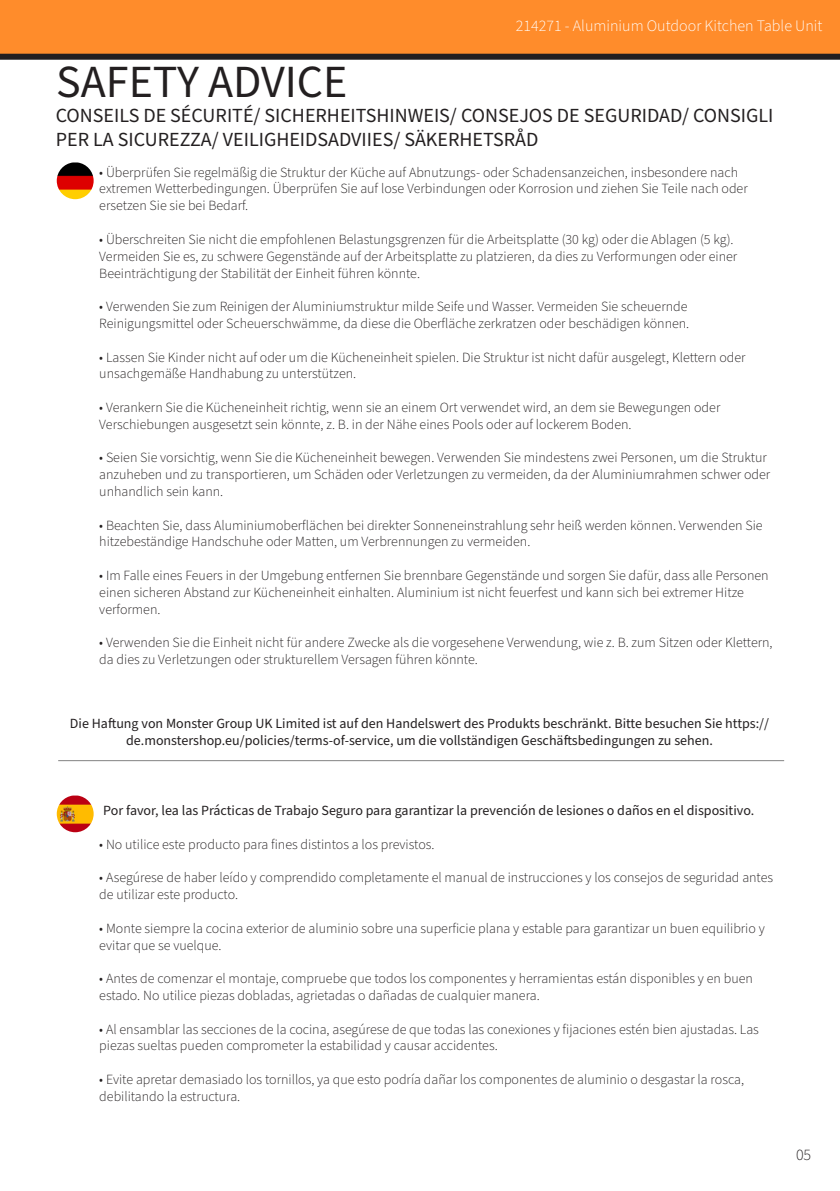
<style>
.page{position:relative;width:840px;height:1191px;background:#fff}
.page>*{position:absolute;margin:0;border:0;box-sizing:border-box;transform-origin:0 0}
.t1{font:46px "Source Sans Pro";color:#231f20}
.t2{font:20px/24px "Source Sans Pro";color:#231f20}
.t3{font:300 16px "Source Sans Pro";color:#fff}
.t4{font:300 16px "Source Sans Pro";color:#231f20}
.t5{font:300 14px/16.8px "Source Sans Pro";color:#231f20}
.t6{font:14px/16.8px "Source Sans Pro";color:#231f20;text-align:center}
</style>
<div class="page">
<div style="left:0;top:0;width:839px;height:57px;background:#ff8c2b"></div>
<div style="left:0;top:54px;width:839px;height:6px;background:#231f20"></div>
<img style="left:57px;top:162px;width:37px;height:37px">
<hr style="left:58px;top:760px;width:725px;height:1px;background:#000">
<img style="left:57px;top:795px;width:37px;height:37px">
<p class="t3" style="left:515px;top:15px;width:308px">214271 - Aluminium Outdoor Kitchen Table Unit</p>
<p class="t1" style="left:56px;top:51px;width:292px">SAFETY ADVICE</p>
<p class="t2" style="left:56px;top:104px;width:718px">CONSEILS DE SÉCURITÉ/ SICHERHEITSHINWEIS/ CONSEJOS DE SEGURIDAD/ CONSIGLI<br>PER LA SICUREZZA/ VEILIGHEIDSADVIIES/ SÄKERHETSRÅD</p>
<p class="t5" style="left:99px;top:164px;width:649px">• Überprüfen Sie regelmäßig die Struktur der Küche auf Abnutzungs- oder Schadensanzeichen, insbesondere nach extremen Wetterbedingungen. Überprüfen Sie auf lose Verbindungen oder Korrosion und ziehen Sie Teile nach oder ersetzen Sie sie bei Bedarf.</p>
<p class="t5" style="left:99px;top:231px;width:639px">• Überschreiten Sie nicht die empfohlenen Belastungsgrenzen für die Arbeitsplatte (30 kg) oder die Ablagen (5 kg).<br>Vermeiden Sie es, zu schwere Gegenstände auf der Arbeitsplatte zu platzieren, da dies zu Verformungen oder einer<br>Beeinträchtigung der Stabilität der Einheit führen könnte.</p>
<p class="t5" style="left:99px;top:298px;width:591px">• Verwenden Sie zum Reinigen der Aluminiumstruktur milde Seife und Wasser. Vermeiden Sie scheuernde<br>Reinigungsmittel oder Scheuerschwämme, da diese die Oberfläche zerkratzen oder beschädigen können.</p>
<p class="t5" style="left:99px;top:349px;width:647px">• Lassen Sie Kinder nicht auf oder um die Kücheneinheit spielen. Die Struktur ist nicht dafür ausgelegt, Klettern oder unsachgemäße Handhabung zu unterstützen.</p>
<p class="t5" style="left:99px;top:399px;width:622px">• Verankern Sie die Kücheneinheit richtig, wenn sie an einem Ort verwendet wird, an dem sie Bewegungen oder<br>Verschiebungen ausgesetzt sein könnte, z. B. in der Nähe eines Pools oder auf lockerem Boden.</p>
<p class="t5" style="left:99px;top:450px;width:672px">• Seien Sie vorsichtig, wenn Sie die Kücheneinheit bewegen. Verwenden Sie mindestens zwei Personen, um die Struktur anzuheben und zu transportieren, um Schäden oder Verletzungen zu vermeiden, da der Aluminiumrahmen schwer oder unhandlich sein kann.</p>
<p class="t5" style="left:99px;top:517px;width:664px">• Beachten Sie, dass Aluminiumoberflächen bei direkter Sonneneinstrahlung sehr heiß werden können. Verwenden Sie hitzebeständige Handschuhe oder Matten, um Verbrennungen zu vermeiden.</p>
<p class="t5" style="left:99px;top:567px;width:670px">• Im Falle eines Feuers in der Umgebung entfernen Sie brennbare Gegenstände und sorgen Sie dafür, dass alle Personen einen sicheren Abstand zur Kücheneinheit einhalten. Aluminium ist nicht feuerfest und kann sich bei extremer Hitze verformen.</p>
<p class="t5" style="left:99px;top:634px;width:674px">• Verwenden Sie die Einheit nicht für andere Zwecke als die vorgesehene Verwendung, wie z. B. zum Sitzen oder Klettern, da dies zu Verletzungen oder strukturellem Versagen führen könnte.</p>
<p class="t6" style="left:70px;top:715px;width:700px">Die Haftung von Monster Group UK Limited ist auf den Handelswert des Produkts beschränkt. Bitte besuchen Sie https:// de.monstershop.eu/policies/terms-of-service, um die vollständigen Geschäftsbedingungen zu sehen.</p>
<p class="t6" style="left:103px;top:802px;width:652px">Por favor, lea las Prácticas de Trabajo Seguro para garantizar la prevención de lesiones o daños en el dispositivo.</p>
<p class="t5" style="left:99px;top:836px;width:336px">• No utilice este producto para fines distintos a los previstos.</p>
<p class="t5" style="left:99px;top:869px;width:675px">• Asegúrese de haber leído y comprendido completamente el manual de instrucciones y los consejos de seguridad antes de utilizar este producto.</p>
<p class="t5" style="left:99px;top:920px;width:666px">• Monte siempre la cocina exterior de aluminio sobre una superficie plana y estable para garantizar un buen equilibrio y evitar que se vuelque.</p>
<p class="t5" style="left:99px;top:970px;width:654px">• Antes de comenzar el montaje, compruebe que todos los componentes y herramientas están disponibles y en buen estado. No utilice piezas dobladas, agrietadas o dañadas de cualquier manera.</p>
<p class="t5" style="left:99px;top:1021px;width:660px">• Al ensamblar las secciones de la cocina, asegúrese de que todas las conexiones y fijaciones estén bien ajustadas. Las piezas sueltas pueden comprometer la estabilidad y causar accidentes.</p>
<p class="t5" style="left:99px;top:1071px;width:646px">• Evite apretar demasiado los tornillos, ya que esto podría dañar los componentes de aluminio o desgastar la rosca, debilitando la estructura.</p>
<p class="t4" style="left:795px;top:1144px;width:17px">05</p>
</div>
